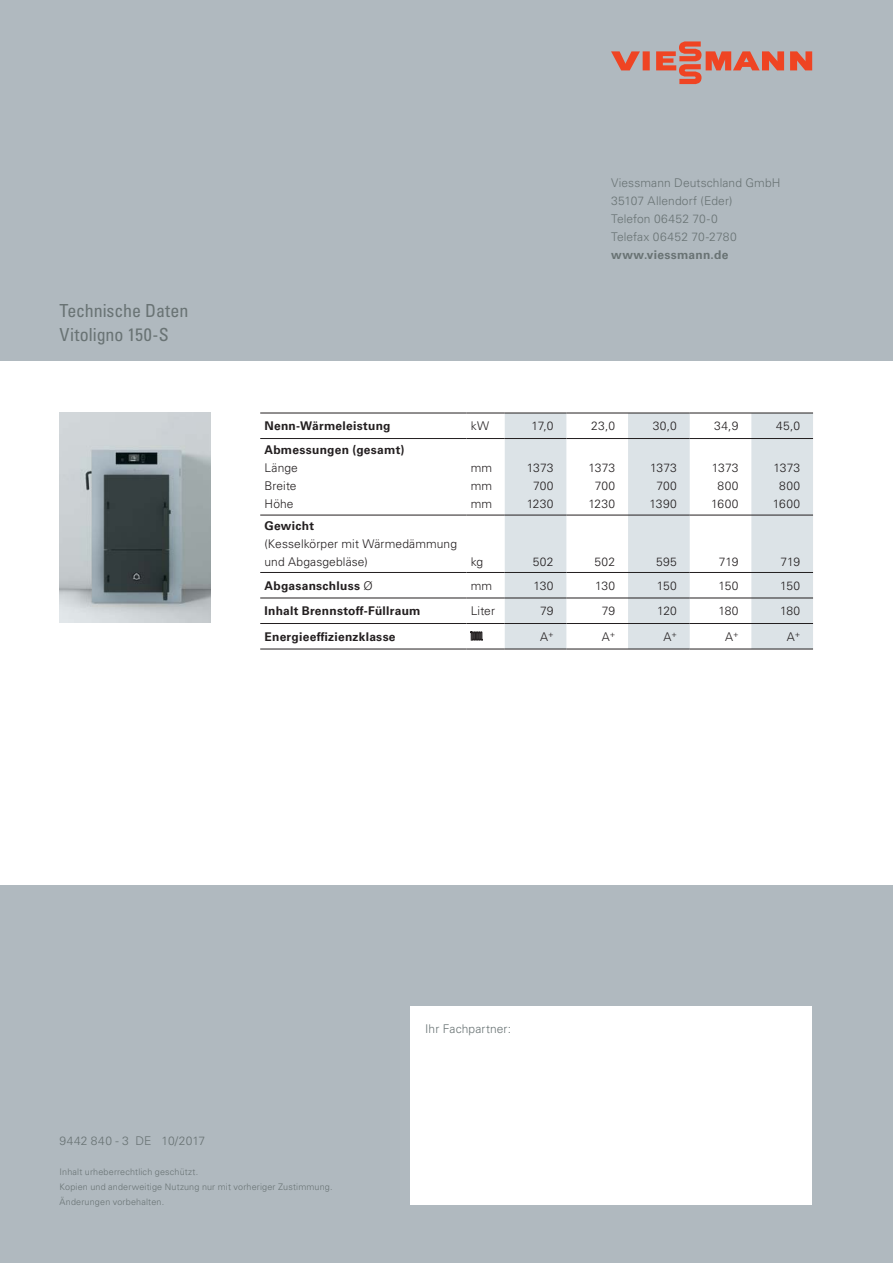
<style>
.page{position:relative;width:893px;height:1263px;background:#b0b9bf}
.page>*{position:absolute;margin:0;border:0;box-sizing:border-box;transform-origin:0 0}
.t1{font:condensed 18px/24px "Univers LTCYR 57";letter-spacing:-.005em;color:#697374}
.t2{font:300 12px/18px "Univers LTCYR 45";letter-spacing:.01em;color:#231f20;text-align:center}
.t3{font:300 12px/18px "Univers LTCYR 45";letter-spacing:.01em;color:#697374}
.t4{font:700 12px "Univers LTCYR 65";letter-spacing:.02em;color:#231f20}
.t5{font:300 12px/18px "Univers LTCYR 45";letter-spacing:.03em;color:#231f20;text-align:center}
.t6{font:700 12px "Univers LTCYR 65";letter-spacing:.025em;color:#697374}
.t7{font:300 9px/15px "Univers LTCYR 45";letter-spacing:.02em;color:#697374}
.s1{font-family:"Univers LTCYR 45";font-weight:300}
</style>
<div class="page">
<div style="left:411px;top:1007px;width:401px;height:198px;background:#fff"></div>
<div style="left:0;top:361px;width:893px;height:523px;background:#fff"></div>
<img style="left:60px;top:413px;width:150px;height:210px">
<svg style="left:505px;top:414px;width:308px;height:235px;fill:#dce3e7"></svg>
<hr style="left:260px;top:413px;width:206px;height:1px;background:#231f20">
<hr style="left:466px;top:413px;width:39px;height:1px;background:#231f20">
<hr style="left:505px;top:413px;width:61px;height:1px;background:#231f20">
<hr style="left:566px;top:413px;width:124px;height:1px;background:#231f20">
<hr style="left:690px;top:413px;width:123px;height:1px;background:#231f20">
<hr style="left:260px;top:649px;width:206px;height:1px;background:#231f20">
<hr style="left:466px;top:649px;width:39px;height:1px;background:#231f20">
<hr style="left:505px;top:649px;width:61px;height:1px;background:#231f20">
<hr style="left:566px;top:649px;width:124px;height:1px;background:#231f20">
<hr style="left:690px;top:649px;width:123px;height:1px;background:#231f20">
<hr style="left:260px;top:438px;width:206px;height:1px;background:#231f20">
<hr style="left:466px;top:438px;width:39px;height:1px;background:#231f20">
<hr style="left:505px;top:438px;width:61px;height:1px;background:#231f20">
<hr style="left:566px;top:438px;width:124px;height:1px;background:#231f20">
<hr style="left:690px;top:438px;width:123px;height:1px;background:#231f20">
<hr style="left:260px;top:515px;width:206px;height:1px;background:#231f20">
<hr style="left:466px;top:515px;width:39px;height:1px;background:#231f20">
<hr style="left:505px;top:515px;width:61px;height:1px;background:#231f20">
<hr style="left:566px;top:515px;width:124px;height:1px;background:#231f20">
<hr style="left:690px;top:515px;width:123px;height:1px;background:#231f20">
<hr style="left:260px;top:572px;width:206px;height:1px;background:#231f20">
<hr style="left:466px;top:572px;width:39px;height:1px;background:#231f20">
<hr style="left:505px;top:572px;width:61px;height:1px;background:#231f20">
<hr style="left:566px;top:572px;width:124px;height:1px;background:#231f20">
<hr style="left:690px;top:572px;width:123px;height:1px;background:#231f20">
<hr style="left:260px;top:598px;width:206px;height:1px;background:#231f20">
<hr style="left:466px;top:598px;width:39px;height:1px;background:#231f20">
<hr style="left:505px;top:598px;width:61px;height:1px;background:#231f20">
<hr style="left:566px;top:598px;width:124px;height:1px;background:#231f20">
<hr style="left:690px;top:598px;width:123px;height:1px;background:#231f20">
<hr style="left:260px;top:623px;width:206px;height:1px;background:#231f20">
<hr style="left:466px;top:623px;width:39px;height:1px;background:#231f20">
<hr style="left:505px;top:623px;width:61px;height:1px;background:#231f20">
<hr style="left:566px;top:623px;width:124px;height:1px;background:#231f20">
<hr style="left:690px;top:623px;width:123px;height:1px;background:#231f20">
<svg style="left:471px;top:632px;width:12px;height:8px"></svg>
<svg style="left:611px;top:41px;width:201px;height:43px"></svg>
<h1 class="t1" style="left:60px;top:299px;width:130px">Technische Daten<br>Vitoligno 150-S</h1>
<p class="t3" style="left:611px;top:175px;width:171px">Viessmann Deutschland GmbH<br>35107 Allendorf (Eder)<br>Telefon 06452 70-0<br>Telefax 06452 70-2780</p>
<p class="t6" style="left:611px;top:251px;width:119px">www.viessmann.de</p>
<p class="t4" style="left:264px;top:422px;width:128px">Nenn-Wärmeleistung</p>
<p class="t2" style="left:471px;top:418px;width:20px">kW</p>
<p class="t2" style="left:532px;top:418px;width:24px">17,0</p>
<p class="t2" style="left:591px;top:418px;width:26px">23,0</p>
<p class="t2" style="left:653px;top:418px;width:26px">30,0</p>
<p class="t2" style="left:714px;top:418px;width:26px">34,9</p>
<p class="t2" style="left:776px;top:418px;width:26px">45,0</p>
<p class="t4" style="left:264px;top:446px;width:141px">Abmessungen (gesamt)</p>
<p class="t2" style="left:264px;top:460px;width:35px;text-align:justify">Länge Breite Höhe</p>
<p class="t2" style="left:471px;top:460px;width:23px;text-align:justify">mm mm mm</p>
<p class="t2" style="left:527px;top:460px;width:28px">1373<br>700<br>1230</p>
<p class="t2" style="left:588px;top:460px;width:28px">1373<br>700<br>1230</p>
<p class="t2" style="left:650px;top:460px;width:29px">1373<br>700<br>1390</p>
<p class="t5" style="left:711px;top:460px;width:29px">1373<br>800<br>1600</p>
<p class="t5" style="left:773px;top:460px;width:29px">1373<br>800<br>1600</p>
<p class="t4" style="left:264px;top:522px;width:51px">Gewicht</p>
<p class="t2" style="left:264px;top:536px;width:194px;text-align:left">(Kesselkörper mit Wärmedämmung und Abgasgebläse)</p>
<p class="t2" style="left:471px;top:554px;width:14px">kg</p>
<p class="t2" style="left:533px;top:554px;width:22px">502</p>
<p class="t2" style="left:594px;top:554px;width:22px">502</p>
<p class="t2" style="left:656px;top:554px;width:22px">595</p>
<p class="t2" style="left:719px;top:554px;width:21px">719</p>
<p class="t2" style="left:781px;top:554px;width:21px">719</p>
<p class="t4" style="left:264px;top:581px;width:110px">Abgasanschluss <span class="s1">Ø</span></p>
<p class="t2" style="left:471px;top:578px;width:23px">mm</p>
<p class="t2" style="left:533px;top:578px;width:22px">130</p>
<p class="t2" style="left:595px;top:578px;width:22px">130</p>
<p class="t2" style="left:657px;top:578px;width:22px">150</p>
<p class="t2" style="left:718px;top:578px;width:22px">150</p>
<p class="t2" style="left:780px;top:578px;width:22px">150</p>
<p class="t4" style="left:264px;top:606px;width:158px">Inhalt Brennstoff-Füllraum</p>
<p class="t2" style="left:471px;top:603px;width:26px">Liter</p>
<p class="t2" style="left:540px;top:603px;width:15px">79</p>
<p class="t2" style="left:602px;top:603px;width:15px">79</p>
<p class="t2" style="left:657px;top:603px;width:21px">120</p>
<p class="t2" style="left:718px;top:603px;width:22px">180</p>
<p class="t2" style="left:780px;top:603px;width:22px">180</p>
<p class="t4" style="left:264px;top:632px;width:133px">Energieeffizienzklasse</p>
<p class="t2" style="left:540px;top:629px;width:15px">A<sup>+</sup></p>
<p class="t2" style="left:602px;top:629px;width:15px">A<sup>+</sup></p>
<p class="t2" style="left:663px;top:629px;width:15px">A<sup>+</sup></p>
<p class="t2" style="left:725px;top:629px;width:15px">A<sup>+</sup></p>
<p class="t2" style="left:787px;top:629px;width:15px">A<sup>+</sup></p>
<p class="t3" style="left:425px;top:1021px;width:87px">Ihr Fachpartner:</p>
<p class="t3" style="left:60px;top:1133px;width:147px">9442 840 - 3 DE 10/2017</p>
<p class="t7" style="left:60px;top:1165px;width:275px">Inhalt urheberrechtlich geschützt.<br>Kopien und anderweitige Nutzung nur mit vorheriger Zustimmung.<br>Änderungen vorbehalten.</p>
</div>
